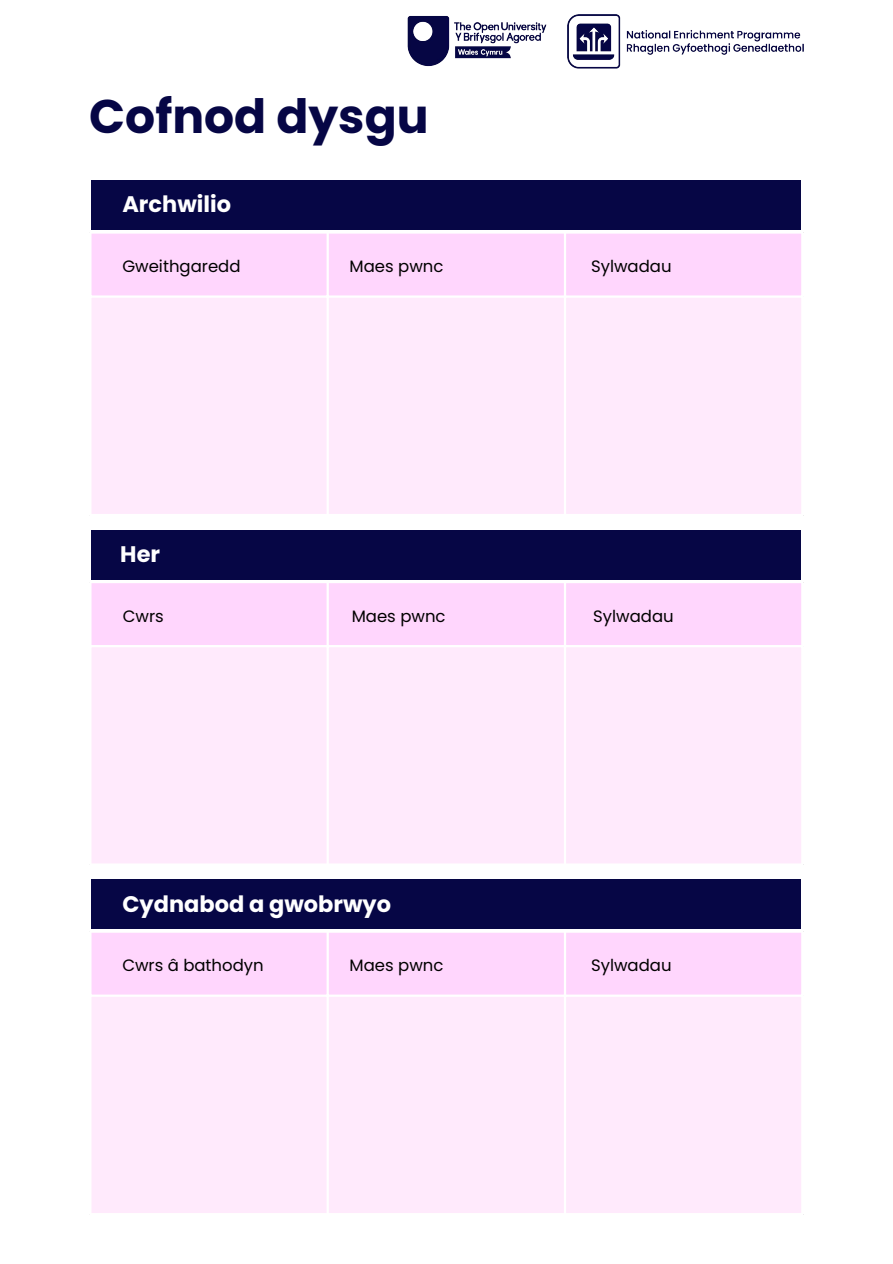
<style>
.page{position:relative;width:893px;height:1264px;background:#fff}
.page>*{position:absolute;margin:0;border:0;box-sizing:border-box;transform-origin:0 0}
.t1{font:700 47.25px "Poppins";color:#060645}
.t2{font:700 22.5px "Poppins";color:#fff}
.t3{font:16.5px "Poppins";color:#000}
</style>
<div class="page">
<div style="left:91px;top:233px;width:710px;height:62px;background:#ffd6fd"></div>
<div style="left:91px;top:298px;width:710px;height:216px;background:#ffeafc"></div>
<hr style="left:326px;top:233px;width:3px;height:281px;background:#fff">
<hr style="left:564px;top:233px;width:2px;height:281px;background:#fff">
<div style="left:91px;top:180px;width:710px;height:50px;background:#060645"></div>
<div style="left:91px;top:583px;width:710px;height:62px;background:#ffd6fd"></div>
<div style="left:91px;top:647px;width:710px;height:216px;background:#ffeafc"></div>
<hr style="left:326px;top:583px;width:3px;height:280px;background:#fff">
<hr style="left:564px;top:583px;width:2px;height:280px;background:#fff">
<div style="left:91px;top:529px;width:710px;height:50px;background:#060645"></div>
<div style="left:91px;top:932px;width:710px;height:62px;background:#ffd6fd"></div>
<div style="left:91px;top:997px;width:710px;height:215px;background:#ffeafc"></div>
<hr style="left:326px;top:932px;width:3px;height:280px;background:#fff">
<hr style="left:564px;top:932px;width:2px;height:280px;background:#fff">
<div style="left:91px;top:879px;width:710px;height:50px;background:#060645"></div>
<img style="left:407px;top:16px;width:140px;height:51px">
<img style="left:567px;top:15px;width:236px;height:53px">
<p class="t1" style="left:89px;top:89px;width:341px">Cofnod dysgu</p>
<p class="t2" style="left:122px;top:191px;width:110px">Archwilio</p>
<p class="t3" style="left:122px;top:257px;width:120px">Gweithgaredd</p>
<p class="t3" style="left:349px;top:257px;width:95px">Maes pwnc</p>
<p class="t3" style="left:591px;top:257px;width:82px">Sylwadau</p>
<p class="t2" style="left:120px;top:541px;width:41px">Her</p>
<p class="t3" style="left:123px;top:606px;width:42px">Cwrs</p>
<p class="t3" style="left:352px;top:606px;width:95px">Maes pwnc</p>
<p class="t3" style="left:593px;top:606px;width:82px">Sylwadau</p>
<p class="t2" style="left:122px;top:890px;width:270px">Cydnabod a gwobrwyo</p>
<p class="t3" style="left:122px;top:955px;width:143px">Cwrs â bathodyn</p>
<p class="t3" style="left:349px;top:955px;width:95px">Maes pwnc</p>
<p class="t3" style="left:591px;top:955px;width:82px">Sylwadau</p>
</div>
